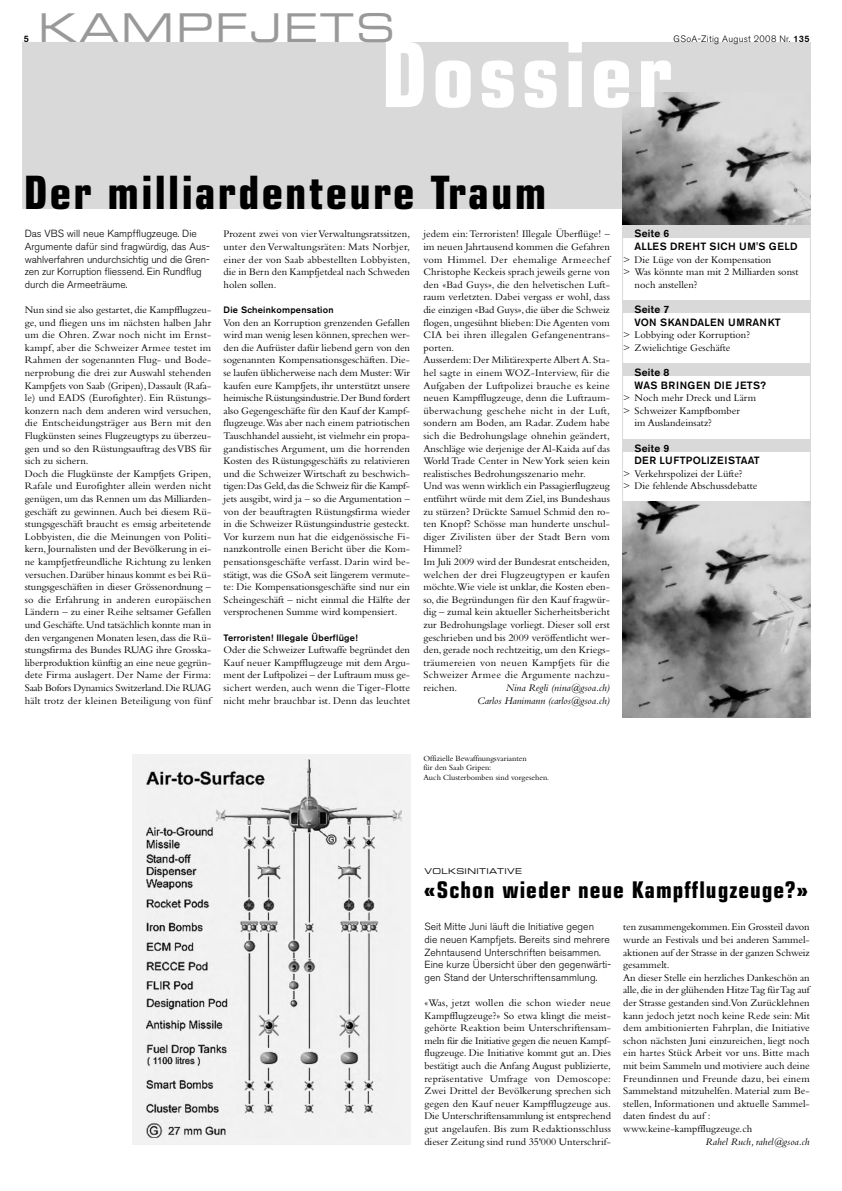
<style>
.page{position:relative;width:842px;height:1191px;background:#fff}
.page>*{position:absolute;margin:0;border:0;box-sizing:border-box;transform-origin:0 0}
.t1{font:700 condensed 90px "Eurostile";letter-spacing:.05em;color:#fff}
.t2{font:700 condensed 46px "Eurostile";letter-spacing:.05em;color:#000}
.t3{font:39.7px "Eurostile Extended Two";letter-spacing:.05em;color:#999}
.t4{font:700 condensed 23px "Eurostile";letter-spacing:.045em;color:#000}
.t5{font:10.5px/12.6px "Bembo";letter-spacing:.005em;color:#000}
.t6{font:500 10.5px/12.6px "Akzidenz Grotesk BE";letter-spacing:.02em;color:#000}
.t7{font:italic 10.5px/12.6px "Bembo";color:#000;text-align:right}
.t8{font:300 10.3px/12.6px "Akzidenz Grotesk BE";letter-spacing:.005em;color:#000}
.t9{font:500 9.2px "Akzidenz Grotesk BE";letter-spacing:.03em;color:#000}
.t10{font:300 9.2px "Akzidenz Grotesk BE";letter-spacing:.03em;color:#000}
.t11{font:8.2px/9.8px "Bembo";color:#000}
.t12{font:8px "Eurostile Extended Two";letter-spacing:.05em;color:#000}
.s1{font-weight:500}
</style>
<div class="page">
<div style="left:23px;top:42px;width:788px;height:167px;background:#d9d9d9"></div>
<div style="left:622px;top:225px;width:189px;height:12px;background:#d9d9d9"></div>
<div style="left:622px;top:300px;width:189px;height:13px;background:#d9d9d9"></div>
<div style="left:622px;top:363px;width:189px;height:13px;background:#d9d9d9"></div>
<div style="left:622px;top:439px;width:189px;height:13px;background:#d9d9d9"></div>
<div style="left:622px;top:225px;width:189px;height:282px;border:1px solid #d9d9d9"></div>
<div style="left:132px;top:754px;width:279px;height:391px;background:#f2f2f2"></div>
<img style="left:146px;top:760px;width:255px;height:378px">
<img style="left:622px;top:93px;width:189px;height:132px">
<img style="left:622px;top:502px;width:189px;height:216px">
<h3 class="t3" style="left:38px;top:13px;width:359px">KAMPFJETS</h3>
<p class="t9" style="left:24px;top:36px;width:7px">5</p>
<p class="t10" style="left:673px;top:35px;width:138px">GSoA-Zitig August 2008 Nr. <span class="s1">135</span></p>
<h1 class="t1" style="left:381px;top:42px;width:292px">Dossier</h1>
<h2 class="t2" style="left:24px;top:175px;width:524px">Der milliardenteure Traum</h2>
<p class="t8" style="left:25px;top:229px;width:187px">Das VBS will neue Kampfflugzeuge. Die Argumente dafür sind fragwürdig, das Aus&shy;wahlverfahren undurchsichtig und die Gren&shy;zen zur Korruption fliessend. Ein Rundflug durch die Armeeträume.</p>
<p class="t5" style="left:224px;top:229px;width:188px;text-align:justify">Prozent zwei von vier Verwaltungsratssitzen, unter den Verwaltungsräten: Mats Norbjer, einer der von Saab abbestellten Lobbyisten, die in Bern den Kampfjetdeal nach Schweden holen sollen.</p>
<p class="t9" style="left:224px;top:306px;width:112px">Die Scheinkompensation</p>
<p class="t5" style="left:224px;top:317px;width:188px;text-align:justify">Von den an Korruption grenzenden Gefallen wird man wenig lesen können,sprechen wer&shy;den die Aufrüster dafür liebend gern von den sogenannten Kompensationsgeschäften. Die&shy;se laufen üblicherweise nach dem Muster: Wir kaufen eure Kampfjets, ihr unterstützt unsere heimische Rüstungsindustrie.Der Bund fordert also Gegengeschäfte für den Kauf der Kampf&shy;flugzeuge.Was aber nach einem patriotischen Tauschhandel aussieht,ist vielmehr ein propa&shy;gandistisches Argument, um die horrenden Kosten des Rüstungsgeschäfts zu relativieren und die Schweizer Wirtschaft zu beschwich&shy;tigen:Das Geld,das die Schweiz für die Kampf&shy;jets ausgibt, wird ja – so die Argumentation – von der beauftragten Rüstungsfirma wieder in die Schweizer Rüstungsindustrie gesteckt.<br>Vor kurzem nun hat die eidgenössische Fi&shy;nanzkontrolle einen Bericht über die Kom&shy;pensationsgeschäfte verfasst. Darin wird be&shy;stätigt, was die GSoA seit längerem vermute&shy;te: Die Kompensationsgeschäfte sind nur ein Scheingeschäft – nicht einmal die Hälfte der versprochenen Summe wird kompensiert.</p>
<p class="t9" style="left:224px;top:634px;width:136px">Terroristen! Illegale Überflüge!</p>
<p class="t5" style="left:224px;top:645px;width:188px;text-align:justify">Oder die Schweizer Luftwaffe begründet den Kauf neuer Kampfflugzeuge mit dem Argu&shy;ment der Luftpolizei – der Luftraum muss ge&shy;sichert werden, auch wenn die Tiger-Flotte nicht mehr brauchbar ist. Denn das leuchtet</p>
<p class="t5" style="left:25px;top:304px;width:188px">Nun sind sie also gestartet,die Kampfflugzeu&shy;ge, und fliegen uns im nächsten halben Jahr um die Ohren. Zwar noch nicht im Ernst&shy;kampf, aber die Schweizer Armee testet im Rahmen der sogenannten Flug- und Bode&shy;nerprobung die drei zur Auswahl stehenden Kampfjets von Saab (Gripen),Dassault (Rafa&shy;le) und EADS (Eurofighter). Ein Rüstungs&shy;konzern nach dem anderen wird versuchen, die Entscheidungsträger aus Bern mit den Flugkünsten seines Flugzeugtyps zu überzeu&shy;gen und so den Rüstungsauftrag des VBS für sich zu sichern.<br>Doch die Flugkünste der Kampfjets Gripen, Rafale und Eurofighter allein werden nicht genügen, um das Rennen um das Milliarden&shy;geschäft zu gewinnen. Auch bei diesem Rü&shy;stungsgeschäft braucht es emsig arbeitetende Lobbyisten, die die Meinungen von Politi&shy;kern,Journalisten und der Bevölkerung in ei&shy;ne kampfjetfreundliche Richtung zu lenken versuchen.Darüber hinaus kommt es bei Rü&shy;stungsgeschäften in dieser Grössenordnung – so die Erfahrung in anderen europäischen Ländern – zu einer Reihe seltsamer Gefallen und Geschäfte.Und tatsächlich konnte man in den vergangenen Monaten lesen,dass die Rü&shy;stungsfirma des Bundes RUAG ihre Grosska&shy;liberproduktion künftig an eine neue gegrün&shy;dete Firma auslagert. Der Name der Firma:<br>Saab Bofors Dynamics Switzerland.Die RUAG hält trotz der kleinen Beteiligung von fünf</p>
<p class="t5" style="left:423px;top:229px;width:188px">jedem ein:Terroristen! Illegale Überflüge! – im neuen Jahrtausend kommen die Gefahren vom Himmel. Der ehemalige Armeechef Christophe Keckeis sprach jeweils gerne von den «Bad Guys», die den helvetischen Luft&shy;raum verletzten. Dabei vergass er wohl, dass die einzigen «Bad Guys»,die über die Schweiz flogen, ungesühnt blieben: Die Agenten vom CIA bei ihren illegalen Gefangenentrans&shy;porten.<br>Ausserdem: Der Militärexperte Albert A. Sta&shy;hel sagte in einem WOZ-Interview, für die Aufgaben der Luftpolizei brauche es keine neuen Kampfflugzeuge, denn die Luftraum&shy;überwachung geschehe nicht in der Luft, sondern am Boden, am Radar. Zudem habe sich die Bedrohungslage ohnehin geändert, Anschläge wie derjenige der Al-Kaida auf das World Trade Center in New York seien kein realistisches Bedrohungsszenario mehr.<br>Und was wenn wirklich ein Passagierflugzeug entführt würde mit dem Ziel, ins Bundeshaus zu stürzen? Drückte Samuel Schmid den ro&shy;ten Knopf? Schösse man hunderte unschul&shy;diger Zivilisten über der Stadt Bern vom Himmel?<br>Im Juli 2009 wird der Bundesrat entscheiden, welchen der drei Flugzeugtypen er kaufen möchte.Wie viele ist unklar,die Kosten eben&shy;so, die Begründungen für den Kauf fragwür&shy;dig – zumal kein aktueller Sicherheitsbericht zur Bedrohungslage vorliegt. Dieser soll erst geschrieben und bis 2009 veröffentlicht wer&shy;den, gerade noch rechtzeitig, um den Kriegs&shy;träumereien von neuen Kampfjets für die Schweizer Armee die Argumente nachzu&shy;reichen.</p>
<p class="t7" style="left:477px;top:682px;width:134px">Nina Regli (nina@gsoa.ch)<br>Carlos Hanimann (carlos@gsoa.ch)</p>
<p class="t6" style="left:635px;top:228px;width:164px">Seite 6<br>ALLES DREHT SICH UM'S GELD</p>
<p class="t5" style="left:623px;top:254px;width:150px">&gt; Die Lüge von der Kompensation</p>
<p class="t5" style="left:623px;top:267px;width:177px">&gt; Was könnte man mit 2 Milliarden sonst</p>
<p class="t5" style="left:635px;top:279px;width:65px">noch anstellen?</p>
<p class="t6" style="left:635px;top:304px;width:148px">Seite 7<br>VON SKANDALEN UMRANKT</p>
<p class="t5" style="left:623px;top:330px;width:128px">&gt; Lobbying oder Korruption? &gt; Zwielichtige Geschäfte</p>
<p class="t6" style="left:635px;top:367px;width:133px">Seite 8<br>WAS BRINGEN DIE JETS?</p>
<p class="t5" style="left:623px;top:393px;width:134px">&gt; Noch mehr Dreck und Lärm</p>
<p class="t5" style="left:623px;top:405px;width:118px">&gt; Schweizer Kampfbomber</p>
<p class="t5" style="left:635px;top:418px;width:79px">im Auslandeinsatz?</p>
<p class="t6" style="left:635px;top:443px;width:127px">Seite 9<br>DER LUFTPOLIZEISTAAT</p>
<p class="t5" style="left:623px;top:468px;width:136px">&gt; Verkehrspolizei der Lüfte?<br>&gt; Die fehlende Abschussdebatte</p>
<p class="t11" style="left:423px;top:754px;width:128px">Offizielle Bewaffnungsvarianten<br>für den Saab Gripen:<br>Auch Clusterbomben sind vorgesehen.</p>
<p class="t12" style="left:424px;top:868px;width:99px">VOLKSINITIATIVE</p>
<h3 class="t4" style="left:423px;top:881px;width:387px">«Schon wieder neue Kampfflugzeuge?»</h3>
<p class="t8" style="left:424px;top:922px;width:188px">Seit Mitte Juni läuft die Initiative gegen<br>die neuen Kampfjets. Bereits sind mehrere Zehntausend Unterschriften beisammen.<br>Eine kurze Übersicht über den gegenwärti&shy;gen Stand der Unterschriftensammlung.</p>
<p class="t5" style="left:424px;top:997px;width:188px;text-align:justify">«Was, jetzt wollen die schon wieder neue Kampfflugzeuge?» So etwa klingt die meist&shy;gehörte Reaktion beim Unterschriftensam&shy;meln für die Initiative gegen die neuen Kampf&shy;flugzeuge. Die Initiative kommt gut an. Dies bestätigt auch die Anfang August publizierte, repräsentative Umfrage von Demoscope:<br>Zwei Drittel der Bevölkerung sprechen sich gegen den Kauf neuer Kampfflugzeuge aus.<br>Die Unterschriftensammlung ist entsprechend gut angelaufen. Bis zum Redaktionsschluss dieser Zeitung sind rund 35'000 Unterschrif-</p>
<p class="t5" style="left:623px;top:922px;width:188px">ten zusammengekommen.Ein Grossteil davon wurde an Festivals und bei anderen Sammel&shy;aktionen auf der Strasse in der ganzen Schweiz gesammelt.<br>An dieser Stelle ein herzliches Dankeschön an alle,die in der glühenden Hitze Tag für Tag auf der Strasse gestanden sind.Von Zurücklehnen kann jedoch jetzt noch keine Rede sein: Mit dem ambitionierten Fahrplan, die Initiative schon nächsten Juni einzureichen, liegt noch ein hartes Stück Arbeit vor uns. Bitte mach mit beim Sammeln und motiviere auch deine Freundinnen und Freunde dazu, bei einem Sammelstand mitzuhelfen. Material zum Be&shy;stellen, Informationen und aktuelle Sammel&shy;daten findest du auf : www.keine-kampfflugzeuge.ch</p>
<p class="t7" style="left:706px;top:1136px;width:106px">Rahel Ruch, rahel@gsoa.ch</p>
</div>
